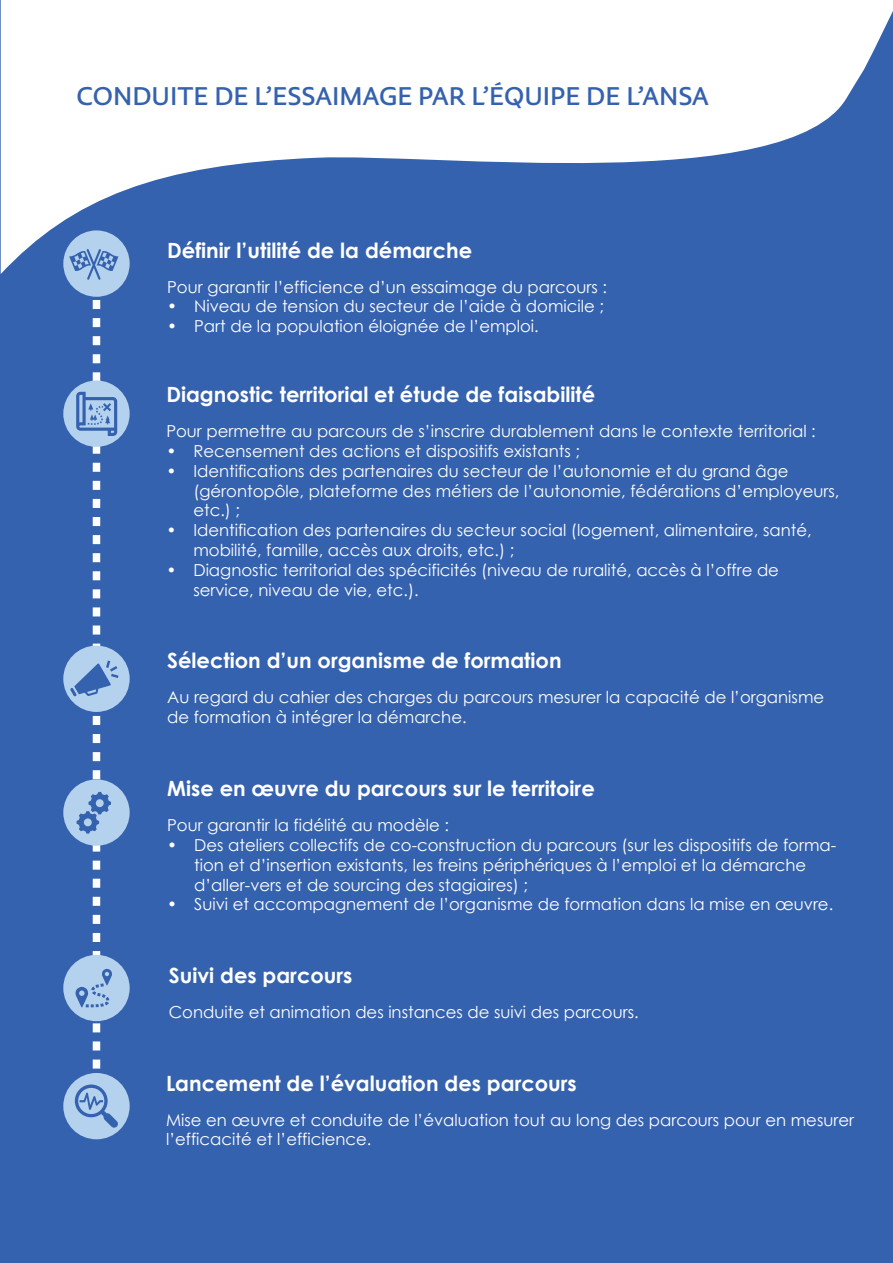
<style>
.page{position:relative;width:893px;height:1263px;background:#3562ae}
.page>*{position:absolute;margin:0;border:0;box-sizing:border-box;transform-origin:0 0}
.t1{font:25.5px "Diurnal Display Std";color:#3562ae}
.t2{font:700 21px "Century Gothic";color:#fff}
.t3{font:16.5px/19.8px "Century Gothic";color:#fff}
</style>
<div class="page">
<svg style="left:1px;top:0;width:892px;height:274px;fill:#fff"></svg>
<div style="left:63px;top:230px;width:67px;height:67px;background:#b4d1ed;border-radius:50%"></div>
<div style="left:63px;top:380px;width:67px;height:67px;background:#b4d1ed;border-radius:50%"></div>
<div style="left:63px;top:646px;width:67px;height:66px;background:#b4d1ed;border-radius:50%"></div>
<div style="left:63px;top:955px;width:67px;height:66px;background:#b4d1ed;border-radius:50%"></div>
<div style="left:63px;top:1073px;width:67px;height:66px;background:#b4d1ed;border-radius:50%"></div>
<div style="left:63px;top:779px;width:67px;height:67px;background:#b4d1ed;border-radius:50%"></div>
<svg style="left:69px;top:249px;width:49px;height:31px"></svg>
<svg style="left:70px;top:300px;width:48px;height:836px"></svg>
<h1 class="t1" style="left:77px;top:79px;width:634px">CONDUITE DE L’ESSAIMAGE PAR L’ÉQUIPE DE L’ANSA</h1>
<p class="t2" style="left:167px;top:234px;width:306px">Définir l’utilité de la démarche</p>
<p class="t3" style="left:167px;top:276px;width:441px">Pour garantir l’efficience d’un essaimage du parcours :</p>
<p class="t3" style="left:167px;top:296px;width:438px">• Niveau de tension du secteur de l’aide à domicile ;</p>
<p class="t3" style="left:167px;top:316px;width:373px">• Part de la population éloignée de l’emploi.</p>
<p class="t2" style="left:166px;top:379px;width:430px">Diagnostic territorial et étude de faisabilité</p>
<p class="t3" style="left:166px;top:421px;width:651px">Pour permettre au parcours de s’inscrire durablement dans le contexte territorial :</p>
<p class="t3" style="left:166px;top:441px;width:415px">• Recensement des actions et dispositifs existants ;</p>
<p class="t3" style="left:193px;top:461px;width:648px;text-indent:-27px">• Identifications des partenaires du secteur de l’autonomie et du grand âge (gérontopôle, plateforme des métiers de l’autonomie, fédérations d’employeurs, etc.) ;</p>
<p class="t3" style="left:193px;top:520px;width:620px;text-indent:-27px">• Identification des partenaires du secteur social (logement, alimentaire, santé, mobilité, famille, accès aux droits, etc.) ;</p>
<p class="t3" style="left:193px;top:560px;width:587px;text-indent:-27px">• Diagnostic territorial des spécificités (niveau de ruralité, accès à l’offre de service, niveau de vie, etc.).</p>
<p class="t2" style="left:167px;top:645px;width:396px">Sélection d’un organisme de formation</p>
<p class="t3" style="left:167px;top:687px;width:658px">Au regard du cahier des charges du parcours mesurer la capacité de l’organisme de formation à intégrer la démarche.</p>
<p class="t2" style="left:167px;top:773px;width:429px">Mise en œuvre du parcours sur le territoire</p>
<p class="t3" style="left:167px;top:815px;width:283px">Pour garantir la fidélité au modèle :</p>
<p class="t3" style="left:194px;top:835px;width:643px;text-indent:-27px">• Des ateliers collectifs de co-construction du parcours (sur les dispositifs de forma&shy;tion et d’insertion existants, les freins périphériques à l’emploi et la démarche d’aller-vers et de sourcing des stagiaires) ;</p>
<p class="t3" style="left:167px;top:894px;width:667px">• Suivi et accompagnement de l’organisme de formation dans la mise en œuvre.</p>
<p class="t2" style="left:169px;top:960px;width:185px">Suivi des parcours</p>
<p class="t3" style="left:169px;top:1002px;width:471px">Conduite et animation des instances de suivi des parcours.</p>
<p class="t2" style="left:166px;top:1067px;width:412px">Lancement de l’évaluation des parcours</p>
<p class="t3" style="left:166px;top:1109px;width:689px">Mise en œuvre et conduite de l’évaluation tout au long des parcours pour en mesurer l’efficacité et l’efficience.</p>
</div>
